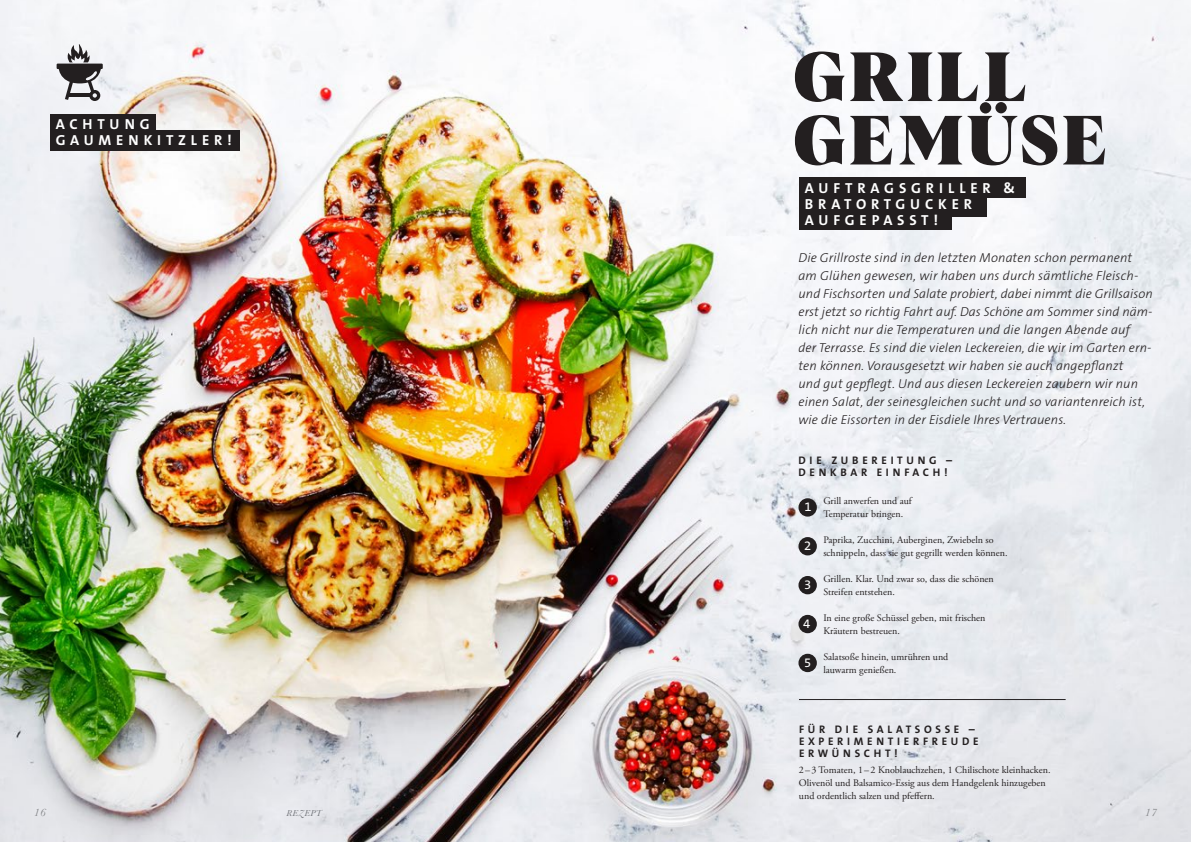
<style>
.page{position:relative;width:1191px;height:842px;background:#fff}
.page>*{position:absolute;margin:0;border:0;box-sizing:border-box;transform-origin:0 0}
._01_Headline{font:900 67.9px/63.4px "Albra";letter-spacing:.055em;color:#231f20}
.t1{font:700 14.6px/15.7px "The Sans B W7";letter-spacing:.335em;color:#fff}
._02_Introtext{font:italic 300 13px/18px "The Sans B W3";letter-spacing:.01em;color:#231f20}
.t2{font:13px "The Sans B W5 Plain";color:#fff}
.t3{font:700 11px/11.9px "The Sans B W7";letter-spacing:.335em;color:#231f20}
.t4{font:italic 11px "Baskerville";color:#808285}
.t5{font:10px/13px "Adobe Garamond Pro";color:#231f20}
.t6{font:italic 9px "Baskerville";letter-spacing:.06em;color:#808285}
</style>
<div class="page">
<img style="left:0;top:0;width:1191px;height:842px">
<hr style="left:799px;top:699px;width:266px;height:1px;background:#231f20">
<div style="left:798px;top:498px;width:19px;height:19px;background:#231f20;border-radius:50%"></div>
<div style="left:798px;top:537px;width:19px;height:18px;background:#231f20;border-radius:50%"></div>
<div style="left:798px;top:576px;width:19px;height:18px;background:#231f20;border-radius:50%"></div>
<div style="left:798px;top:615px;width:19px;height:18px;background:#231f20;border-radius:50%"></div>
<div style="left:798px;top:654px;width:19px;height:18px;background:#231f20;border-radius:50%"></div>
<div style="left:50px;top:114px;width:106px;height:20px;background:#231f20"></div>
<div style="left:50px;top:130px;width:190px;height:21px;background:#231f20"></div>
<svg style="left:57px;top:44px;width:45px;height:57px"></svg>
<div style="left:799px;top:178px;width:226px;height:20px;background:#231f20"></div>
<div style="left:799px;top:196px;width:187px;height:21px;background:#231f20"></div>
<div style="left:799px;top:209px;width:152px;height:21px;background:#231f20"></div>
<p class="t1" style="left:56px;top:117px;width:178px">ACHTUNG<br>GAUMENKITZLER!</p>
<p class="_01_Headline" style="left:793px;top:42px;width:316px">GRILL<br>GEMÜSE</p>
<p class="t1" style="left:804px;top:180px;width:212px">AUFTRAGSGRILLER &amp;<br>BRATORTGUCKER<br>AUFGEPASST!</p>
<p class="_02_Introtext" style="left:798px;top:249px;width:356px">Die Grillroste sind in den letzten Monaten schon permanent am Glühen gewesen, wir haben uns durch sämtliche Fleisch&shy;und Fischsorten und Salate probiert, dabei nimmt die Grillsaison erst jetzt so richtig Fahrt auf. Das Schöne am Sommer sind näm&shy;lich nicht nur die Temperaturen und die langen Abende auf<br>der Terrasse. Es sind die vielen Leckereien, die wir im Garten ern&shy;ten können. Vorausgesetzt wir haben sie auch angepflanzt<br>und gut gepflegt. Und aus diesen Leckereien zaubern wir nun einen Salat, der seinesgleichen sucht und so variantenreich ist, wie die Eissorten in der Eisdiele Ihres Vertrauens.</p>
<p class="t3" style="left:798px;top:455px;width:155px">DIE ZUBEREITUNG –<br>DENKBAR EINFACH!</p>
<p class="t5" style="left:823px;top:495px;width:90px">Grill anwerfen und auf<br>Temperatur bringen.</p>
<p class="t5" style="left:823px;top:534px;width:186px">Paprika, Zucchini, Auberginen, Zwiebeln so schnippeln, dass sie gut gegrillt werden können.</p>
<p class="t5" style="left:823px;top:573px;width:172px">Grillen. Klar. Und zwar so, dass die schönen<br>Streifen entstehen.</p>
<p class="t5" style="left:823px;top:612px;width:164px">In eine große Schüssel geben, mit frischen<br>Kräutern bestreuen.</p>
<p class="t5" style="left:823px;top:651px;width:126px">Salatsoße hinein, umrühren und lauwarm genießen.</p>
<p class="t2" style="left:804px;top:499px;width:9px">1</p>
<p class="t2" style="left:804px;top:537px;width:9px">2</p>
<p class="t2" style="left:804px;top:576px;width:9px">3</p>
<p class="t2" style="left:803px;top:615px;width:9px">4</p>
<p class="t2" style="left:804px;top:654px;width:9px">5</p>
<p class="t3" style="left:799px;top:723px;width:181px">FÜR DIE SALATSOSSE –<br>EXPERIMENTIERFREUDE<br>ERWÜNSCHT!</p>
<p class="t5" style="left:799px;top:764px;width:253px">2–3 Tomaten, 1 –2 Knoblauchzehen, 1 Chilischote kleinhacken.</p>
<p class="t5" style="left:799px;top:777px;width:248px">Olivenöl und Balsamico-Essig aus dem Handgelenk hinzugeben</p>
<p class="t5" style="left:799px;top:790px;width:137px">und ordentlich salzen und pfeffern.</p>
<p class="t4" style="left:34px;top:805px;width:13px">16</p>
<p class="t6" style="left:286px;top:807px;width:37px">REZEPT</p>
<p class="t4" style="left:1145px;top:805px;width:13px">17</p>
</div>
